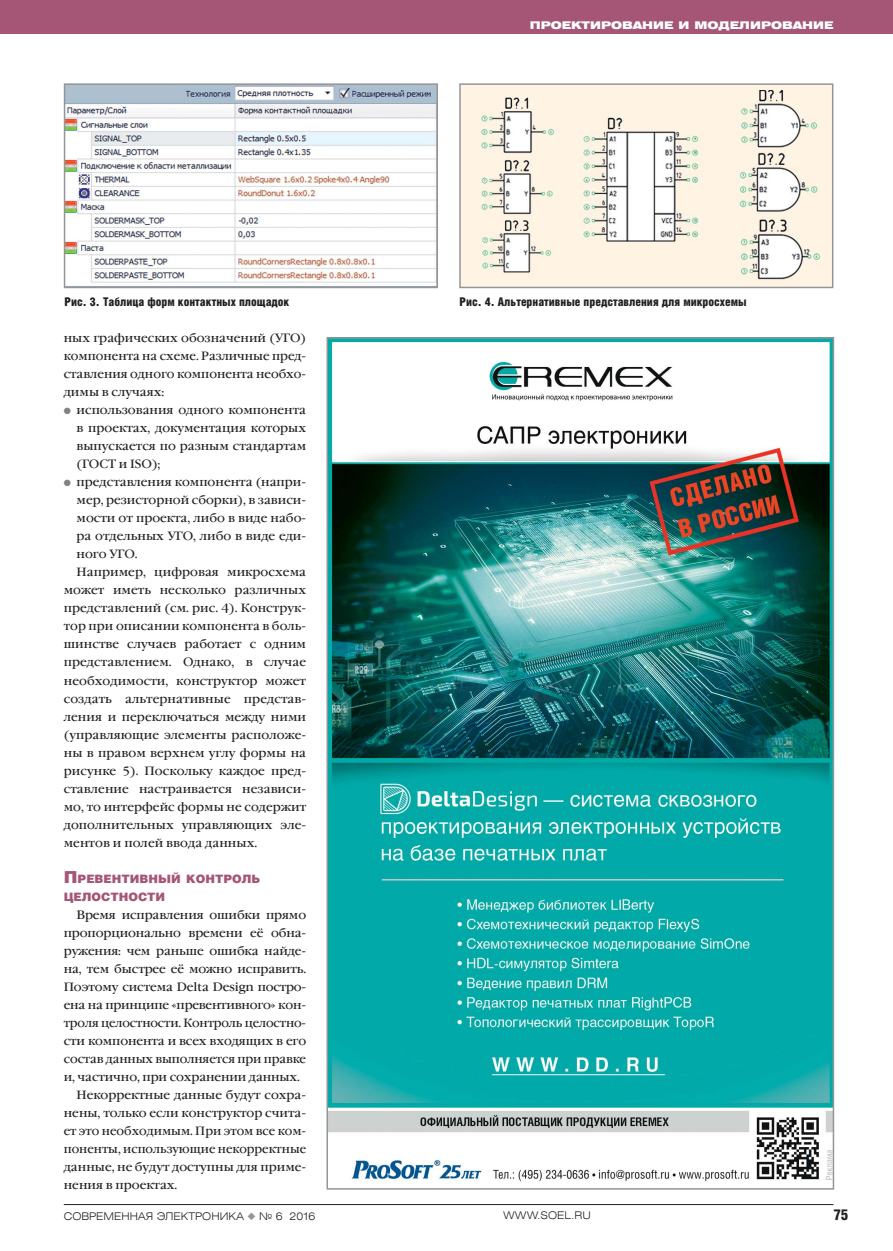
<style>
.page{position:relative;width:893px;height:1251px;background:#fff}
.page>*{position:absolute;margin:0;border:0;box-sizing:border-box;transform-origin:0 0}
.t1{font:15px "Helios Cond Black C";color:#231f20}
.t2{font:12px/18px "Garamond Book C";color:#231f20;text-align:justify}
.t3{font:12px "Helios Cond Black C";color:#231f20}
.t4{font:12px "Garamond Book C";letter-spacing:-.02em;color:#231f20}
.t5{font:12px "Garamond Book C";color:#231f20;scale:.96 1}
.t6{font:11.55px/18px "Helios Black C";color:#a55575}
.t7{font:10.5px "Helios Ext Light C";color:#231f20}
.t8{font:10.5px "Helios Ext Black C";color:#fff}
.s1{color:#808285}
.s2{font-size:16.5px}
.s3{color:#939598}
</style>
<div class="page">
<div style="left:0;top:0;width:893px;height:34px;background:#a55575"></div>
<hr style="left:64px;top:1203px;width:769px;height:1px;background:#231f20">
<div style="left:460px;top:84px;width:373px;height:203px;background:#fff4e3"></div>
<img style="left:481px;top:90px;width:340px;height:190px">
<div style="left:459px;top:83px;width:374px;height:205px;border:2px solid #939598"></div>
<img style="left:67px;top:86px;width:368px;height:197px">
<div style="left:64px;top:83px;width:374px;height:205px;border:2px solid #939598"></div>
<img style="left:329px;top:340px;width:502px;height:842px">
<p class="t8" style="left:530px;top:21px;width:305px">ПРОЕКТИРОВАНИЕ И МОДЕЛИРОВАНИЕ</p>
<p class="t3" style="left:65px;top:297px;width:226px">Рис. 3. Таблица форм контактных площадок</p>
<p class="t3" style="left:459px;top:297px;width:289px">Рис. 4. Альтернативные представления для микросхемы</p>
<p class="t2" style="left:64px;top:330px;width:244px">ных графических обозначений (УГО) компонента на схеме. Различные пред&shy;ставления одного компонента необхо&shy;димы в случаях:</p>
<p class="t2" style="left:77px;top:402px;width:231px;text-indent:-13px"><span class="s1">●</span> использования одного компонента в проектах, документация которых выпускается по разным стандартам (ГОСТ и ISO);</p>
<p class="t2" style="left:64px;top:474px;width:244px"><span class="s1">●</span> представления компонента (напри-</p>
<p class="t2" style="left:77px;top:492px;width:231px">мер, резисторной сборки), в зависи-</p>
<p class="t2" style="left:77px;top:510px;width:231px">мости от проекта, либо в виде набо-</p>
<p class="t2" style="left:77px;top:528px;width:231px">ра отдельных УГО, либо в виде еди-</p>
<p class="t2" style="left:77px;top:546px;width:63px">ного УГО.</p>
<p class="t2" style="left:77px;top:564px;width:231px">Например, цифровая микросхема</p>
<p class="t2" style="left:64px;top:582px;width:244px">может иметь несколько различных</p>
<p class="t2" style="left:64px;top:600px;width:244px">представлений (см. рис. 4). Конструк-</p>
<p class="t2" style="left:64px;top:618px;width:244px">тор при описании компонента в боль-</p>
<p class="t2" style="left:64px;top:636px;width:244px">шинстве случаев работает с одним</p>
<p class="t2" style="left:64px;top:654px;width:244px">представлением. Однако, в случае</p>
<p class="t2" style="left:64px;top:672px;width:244px">необходимости, конструктор может</p>
<p class="t2" style="left:64px;top:690px;width:244px">создать альтернативные представ-</p>
<p class="t2" style="left:64px;top:708px;width:244px">ления и переключаться между ними</p>
<p class="t2" style="left:64px;top:726px;width:244px">(управляющие элементы расположе-</p>
<p class="t2" style="left:64px;top:744px;width:244px">ны в правом верхнем углу формы на</p>
<p class="t2" style="left:64px;top:762px;width:244px">рисунке 5). Поскольку каждое пред-</p>
<p class="t2" style="left:64px;top:780px;width:244px">ставление настраивается независи-</p>
<p class="t2" style="left:64px;top:798px;width:244px">мо, то интерфейс формы не содержит</p>
<p class="t2" style="left:64px;top:816px;width:244px">дополнительных управляющих эле-</p>
<p class="t2" style="left:64px;top:834px;width:195px">ментов и полей ввода данных.</p>
<p class="t6" style="left:64px;top:870px;width:198px"><span class="s2">П</span>РЕВЕНТИВНЫЙ КОНТРОЛЬ<br>ЦЕЛОСТНОСТИ</p>
<p class="t2" style="left:77px;top:906px;width:231px">Время исправления ошибки прямо</p>
<p class="t2" style="left:64px;top:924px;width:244px">пропорционально времени её обна-</p>
<p class="t2" style="left:64px;top:942px;width:244px">ружения: чем раньше ошибка найде-</p>
<p class="t2" style="left:64px;top:960px;width:244px">на, тем быстрее её можно исправить.</p>
<p class="t2" style="left:64px;top:978px;width:244px">Поэтому система Delta Design постро-</p>
<p class="t4" style="left:64px;top:999px;width:244px">ена на принципе «превентивного» кон-</p>
<p class="t2" style="left:64px;top:1014px;width:244px">троля целостности. Контроль целостно-</p>
<p class="t2" style="left:64px;top:1032px;width:244px">сти компонента и всех входящих в его</p>
<p class="t2" style="left:64px;top:1050px;width:244px">состав данных выполняется при правке</p>
<p class="t2" style="left:64px;top:1068px;width:238px">и, частично, при сохранении данных.</p>
<p class="t2" style="left:77px;top:1086px;width:231px">Некорректные данные будут сохра-</p>
<p class="t2" style="left:64px;top:1104px;width:244px">нены, только если конструктор счита-</p>
<p class="t2" style="left:64px;top:1122px;width:244px">ет это необходимым. При этом все ком-</p>
<p class="t5" style="left:64px;top:1143px;width:254px">поненты, использующие некорректные</p>
<p class="t2" style="left:64px;top:1158px;width:244px">данные, не будут доступны для приме-</p>
<p class="t2" style="left:64px;top:1176px;width:115px">нения в проектах.</p>
<p class="t7" style="left:64px;top:1211px;width:253px">СОВРЕМЕННАЯ ЭЛЕКТРОНИКА <span class="s3">◆</span> № 6 2016</p>
<p class="t7" style="left:503px;top:1211px;width:89px">WWW.SOEL.RU</p>
<p class="t1" style="left:833px;top:1207px;width:17px">75</p>
</div>
